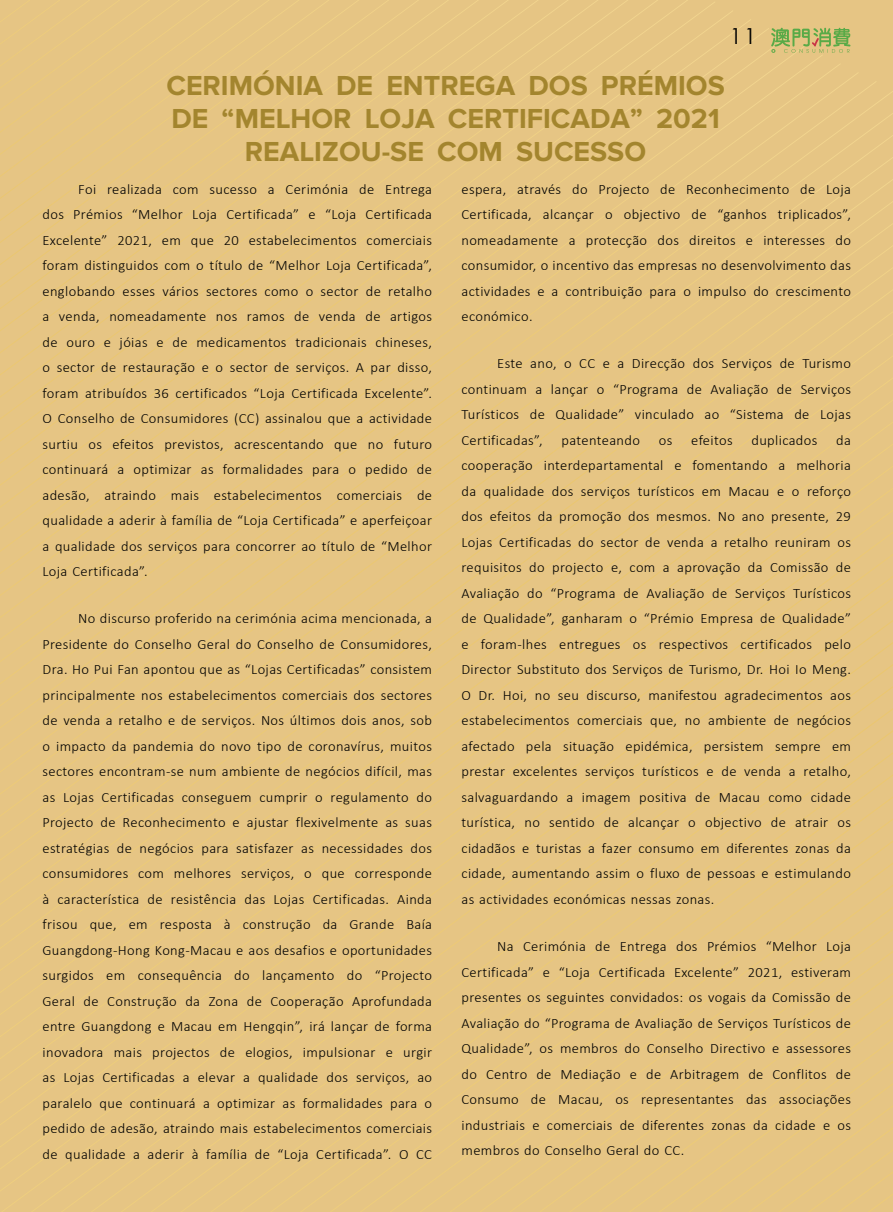
<style>
.page{position:relative;width:893px;height:1212px;background:#fff}
.page>*{position:absolute;margin:0;border:0;box-sizing:border-box;transform-origin:0 0}
.t1{font:700 28.5px/33px "Proxima Nova";color:#a3852e;text-align:center}
.t2{font:22.05px "Century Gothic";color:#000}
.t3{font:300 14.25px/25.5px "Calibri";letter-spacing:.025em;color:#000;text-align:justify}
</style>
<div class="page">
<div style="left:1px;top:1192px;width:892px;height:20px;background:#e6c584"></div>
<div style="left:0;top:1170px;width:893px;height:22px;background:#e6c584"></div>
<div style="left:0;top:1147px;width:893px;height:23px;background:#e6c584"></div>
<div style="left:0;top:1125px;width:893px;height:22px;background:#e6c584"></div>
<div style="left:0;top:1103px;width:893px;height:22px;background:#e6c584"></div>
<div style="left:0;top:1081px;width:893px;height:22px;background:#e6c584"></div>
<div style="left:0;top:1059px;width:893px;height:22px;background:#e6c584"></div>
<div style="left:0;top:1037px;width:893px;height:22px;background:#e6c584"></div>
<div style="left:0;top:1015px;width:893px;height:22px;background:#e6c584"></div>
<div style="left:0;top:993px;width:893px;height:22px;background:#e6c584"></div>
<div style="left:0;top:971px;width:893px;height:22px;background:#e6c584"></div>
<div style="left:0;top:949px;width:893px;height:22px;background:#e6c584"></div>
<div style="left:0;top:927px;width:893px;height:22px;background:#e6c584"></div>
<div style="left:0;top:905px;width:893px;height:22px;background:#e6c584"></div>
<div style="left:0;top:883px;width:893px;height:22px;background:#e6c584"></div>
<div style="left:0;top:861px;width:893px;height:22px;background:#e6c584"></div>
<div style="left:0;top:839px;width:893px;height:22px;background:#e6c584"></div>
<div style="left:0;top:817px;width:893px;height:22px;background:#e6c584"></div>
<div style="left:0;top:795px;width:893px;height:22px;background:#e6c584"></div>
<div style="left:0;top:772px;width:893px;height:23px;background:#e6c584"></div>
<div style="left:0;top:750px;width:893px;height:22px;background:#e6c584"></div>
<div style="left:0;top:91px;width:893px;height:659px;background:#e6c584"></div>
<div style="left:0;top:81px;width:877px;height:647px;background:#e6c584"></div>
<div style="left:0;top:72px;width:859px;height:634px;background:#e6c584"></div>
<div style="left:0;top:63px;width:841px;height:621px;background:#e6c584"></div>
<div style="left:0;top:54px;width:823px;height:608px;background:#e6c584"></div>
<div style="left:0;top:53px;width:805px;height:587px;background:#e6c584"></div>
<div style="left:0;top:37px;width:787px;height:581px;background:#e6c584"></div>
<div style="left:0;top:28px;width:769px;height:568px;background:#e6c584"></div>
<div style="left:0;top:19px;width:751px;height:555px;background:#e6c584"></div>
<div style="left:0;top:10px;width:733px;height:542px;background:#e6c584"></div>
<div style="left:0;top:1px;width:715px;height:529px;background:#e6c584"></div>
<div style="left:0;top:0;width:688px;height:508px;background:#e6c584"></div>
<div style="left:0;top:0;width:658px;height:486px;background:#e6c584"></div>
<div style="left:0;top:0;width:629px;height:464px;background:#e6c584"></div>
<div style="left:0;top:0;width:599px;height:442px;background:#e6c584"></div>
<div style="left:0;top:0;width:569px;height:420px;background:#e6c584"></div>
<div style="left:0;top:0;width:539px;height:398px;background:#e6c584"></div>
<div style="left:0;top:0;width:509px;height:375px;background:#e6c584"></div>
<div style="left:0;top:0;width:479px;height:353px;background:#e6c584"></div>
<div style="left:0;top:0;width:449px;height:331px;background:#e6c584"></div>
<div style="left:0;top:0;width:419px;height:309px;background:#e6c584"></div>
<div style="left:0;top:0;width:389px;height:287px;background:#e6c584"></div>
<div style="left:0;top:0;width:359px;height:265px;background:#e6c584"></div>
<div style="left:0;top:0;width:330px;height:243px;background:#e6c584"></div>
<div style="left:0;top:0;width:300px;height:221px;background:#e6c584"></div>
<div style="left:0;top:0;width:270px;height:199px;background:#e6c584"></div>
<div style="left:0;top:0;width:240px;height:177px;background:#e6c584"></div>
<svg style="left:771px;top:28px;width:79px;height:25px;background:#afb96b"></svg>
<h2 class="t2" style="left:730px;top:21px;width:28px">11</h2>
<h1 class="t1" style="left:166px;top:69px;width:560px">CERIMÓNIA DE ENTREGA DOS PRÉMIOS<br>DE “MELHOR LOJA CERTIFICADA” 2021<br>REALIZOU-SE COM SUCESSO</h1>
<p class="t3" style="left:43px;top:176px;width:391px;text-indent:36px">Foi realizada com sucesso a Cerimónia de Entrega dos Prémios “Melhor Loja Certificada” e “Loja Certificada Excelente” 2021, em que 20 estabelecimentos comerciais foram distinguidos com o título de “Melhor Loja Certificada”, englobando esses vários sectores como o sector de retalho a venda, nomeadamente nos ramos de venda de artigos de ouro e jóias e de medicamentos tradicionais chineses, o sector de restauração e o sector de serviços. A par disso, foram atribuídos 36 certificados “Loja Certificada Excelente”.<br>O Conselho de Consumidores (CC) assinalou que a actividade surtiu os efeitos previstos, acrescentando que no futuro continuará a optimizar as formalidades para o pedido de adesão, atraindo mais estabelecimentos comerciais de qualidade a aderir à família de “Loja Certificada” e aperfeiçoar a qualidade dos serviços para concorrer ao título de “Melhor Loja Certificada”.</p>
<p class="t3" style="left:43px;top:605px;width:391px;text-indent:36px">No discurso proferido na cerimónia acima mencionada, a Presidente do Conselho Geral do Conselho de Consumidores, Dra. Ho Pui Fan apontou que as “Lojas Certificadas” consistem principalmente nos estabelecimentos comerciais dos sectores de venda a retalho e de serviços. Nos últimos dois anos, sob o impacto da pandemia do novo tipo de coronavírus, muitos sectores encontram-se num ambiente de negócios difícil, mas as Lojas Certificadas conseguem cumprir o regulamento do Projecto de Reconhecimento e ajustar flexivelmente as suas estratégias de negócios para satisfazer as necessidades dos consumidores com melhores serviços, o que corresponde à característica de resistência das Lojas Certificadas. Ainda frisou que, em resposta à construção da Grande Baía Guangdong-Hong Kong-Macau e aos desafios e oportunidades surgidos em consequência do lançamento do “Projecto Geral de Construção da Zona de Cooperação Aprofundada entre Guangdong e Macau em Hengqin”, irá lançar de forma inovadora mais projectos de elogios, impulsionar e urgir as Lojas Certificadas a elevar a qualidade dos serviços, ao paralelo que continuará a optimizar as formalidades para o pedido de adesão, atraindo mais estabelecimentos comerciais de qualidade a aderir à família de “Loja Certificada”. O CC</p>
<p class="t3" style="left:461px;top:176px;width:391px">espera, através do Projecto de Reconhecimento de Loja Certificada, alcançar o objectivo de “ganhos triplicados”, nomeadamente a protecção dos direitos e interesses do consumidor, o incentivo das empresas no desenvolvimento das actividades e a contribuição para o impulso do crescimento económico.</p>
<p class="t3" style="left:461px;top:351px;width:391px;text-indent:36px">Este ano, o CC e a Direcção dos Serviços de Turismo continuam a lançar o “Programa de Avaliação de Serviços Turísticos de Qualidade” vinculado ao “Sistema de Lojas Certificadas”,</p>
<p class="t3" style="left:562px;top:427px;width:80px">patenteando</p>
<p class="t3" style="left:659px;top:427px;width:15px">os</p>
<p class="t3" style="left:691px;top:427px;width:43px">efeitos</p>
<p class="t3" style="left:751px;top:427px;width:67px">duplicados</p>
<p class="t3" style="left:461px;top:427px;width:391px;text-indent:375px">da cooperação interdepartamental e fomentando a melhoria da qualidade dos serviços turísticos em Macau e o reforço dos efeitos da promoção dos mesmos. No ano presente, 29<br>Lojas Certificadas do sector de venda a retalho reuniram os requisitos do projecto e, com a aprovação da Comissão de Avaliação do “Programa de Avaliação de Serviços Turísticos de Qualidade”, ganharam o “Prémio Empresa de Qualidade” e foram-lhes entregues os respectivos certificados pelo Director Substituto dos Serviços de Turismo, Dr. Hoi Io Meng.<br>O Dr. Hoi, no seu discurso, manifestou agradecimentos aos estabelecimentos comerciais que, no ambiente de negócios afectado pela situação epidémica, persistem sempre em prestar excelentes serviços turísticos e de venda a retalho, salvaguardando a imagem positiva de Macau como cidade turística, no sentido de alcançar o objectivo de atrair os cidadãos e turistas a fazer consumo em diferentes zonas da cidade, aumentando assim o fluxo de pessoas e estimulando as actividades económicas nessas zonas.</p>
<p class="t3" style="left:461px;top:933px;width:391px;text-indent:36px">Na Cerimónia de Entrega dos Prémios “Melhor Loja Certificada” e “Loja Certificada Excelente” 2021, estiveram presentes os seguintes convidados: os vogais da Comissão de Avaliação do “Programa de Avaliação de Serviços Turísticos de Qualidade”, os membros do Conselho Directivo e assessores do Centro de Mediação e de Arbitragem de Conflitos de Consumo de Macau, os representantes das associações industriais e comerciais de diferentes zonas da cidade e os membros do Conselho Geral do CC.</p>
</div>
